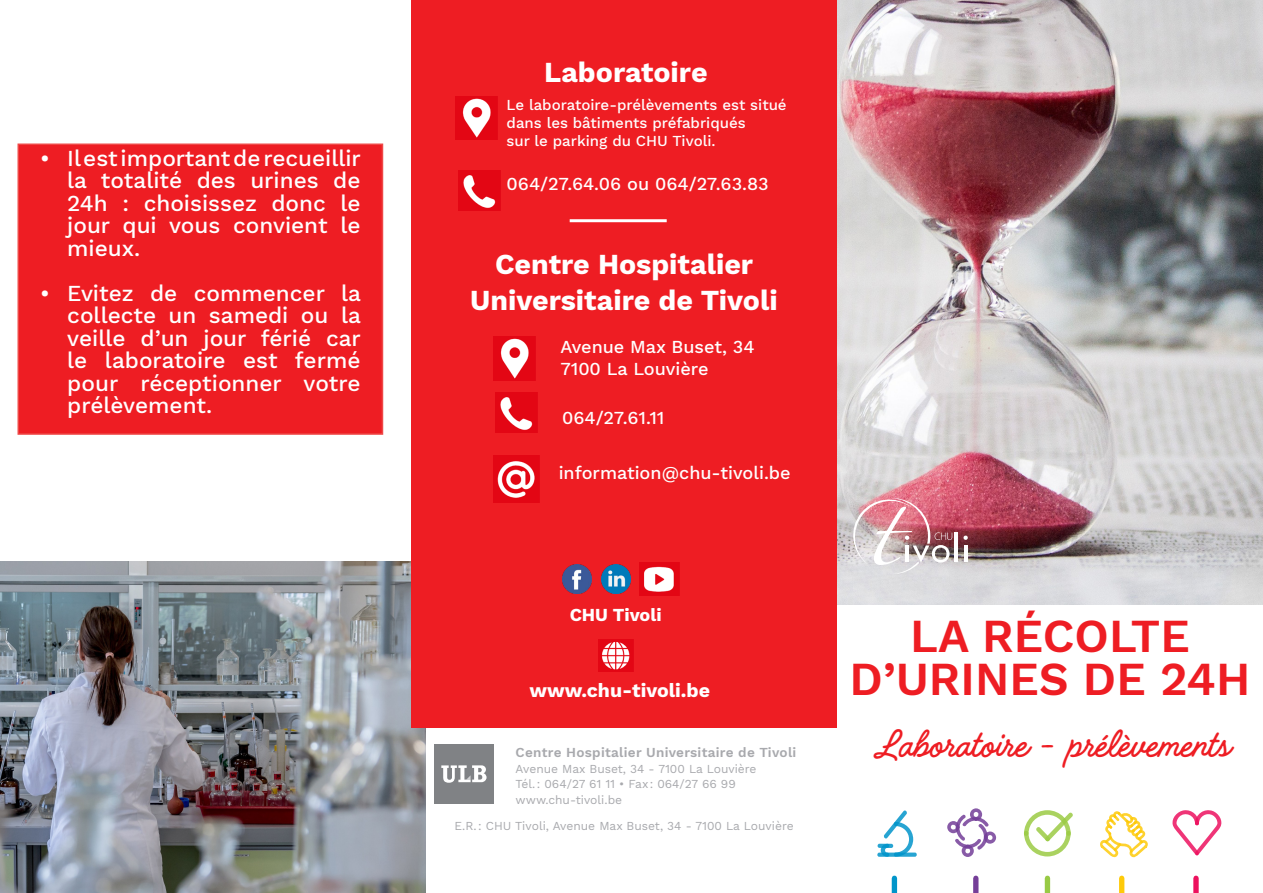
<style>
.page{position:relative;width:1263px;height:893px;background:#fff}
.page>*{position:absolute;margin:0;border:0;box-sizing:border-box;transform-origin:0 0}
.t1{font:600 46.5px/43.5px "Work Sans";color:#ee1d23;text-align:center}
.t2{font:45px "Handelson Three";color:#ee1d23}
.t3{font:700 28.5px/36px "Work Sans";color:#fff;text-align:center}
.t4{font:500 22.5px/22.5px "Work Sans";color:#fff;text-align:justify}
.t5{font:700 19.5px "Work Sans";color:#fff}
.t6{font:500 18px "Work Sans";color:#fff}
.t7{font:700 18px "Work Sans";color:#fff}
.t8{font:500 15px "Work Sans";color:#fff}
.t9{font:600 13.5px "Work Sans";letter-spacing:.02em;color:#a8a9ad}
.t10{font:12px "Work Sans";color:#a8a9ad}
</style>
<div class="page">
<img style="left:837px;top:0;width:426px;height:605px">
<img style="left:853px;top:498px;width:99px;height:76px">
<hr style="left:955px;top:533px;width:3px;height:29px;background:#fff">
<hr style="left:964px;top:545px;width:3px;height:17px;background:#fff">
<svg style="left:963px;top:536px;width:5px;height:4px"></svg>
<svg style="left:947px;top:808px;width:49px;height:49px"></svg>
<svg style="left:1024px;top:810px;width:49px;height:46px"></svg>
<svg style="left:1172px;top:810px;width:49px;height:45px"></svg>
<div style="left:1193px;top:878px;width:6px;height:15px;background:#ed115e"></div>
<div style="left:1119px;top:878px;width:5px;height:15px;background:#feca0a"></div>
<div style="left:1045px;top:878px;width:5px;height:15px;background:#98ca45"></div>
<div style="left:973px;top:878px;width:5px;height:15px;background:#753e98"></div>
<div style="left:892px;top:878px;width:5px;height:15px;background:#0095ca"></div>
<svg style="left:1100px;top:811px;width:48px;height:46px"></svg>
<svg style="left:877px;top:810px;width:40px;height:47px"></svg>
<img style="left:0;top:562px;width:425px;height:331px">
<div style="left:412px;top:0;width:425px;height:728px;background:#ee1d23"></div>
<img style="left:562px;top:564px;width:29px;height:30px">
<img style="left:639px;top:563px;width:41px;height:33px">
<img style="left:601px;top:564px;width:30px;height:30px">
<img style="left:599px;top:640px;width:34px;height:31px">
<img style="left:493px;top:337px;width:42px;height:43px">
<img style="left:495px;top:392px;width:42px;height:41px">
<img style="left:494px;top:455px;width:46px;height:47px">
<hr style="left:570px;top:219px;width:97px;height:3px;background:#fff">
<img style="left:458px;top:170px;width:42px;height:41px">
<img style="left:455px;top:96px;width:42px;height:44px">
<div style="left:435px;top:744px;width:59px;height:59px;background:#808285"></div>
<svg style="left:441px;top:765px;width:46px;height:18px"></svg>
<div style="left:18px;top:144px;width:364px;height:290px;background:#ee1d23"></div>
<div style="left:18px;top:144px;width:365px;height:291px;border:2px solid #ef4847"></div>
<p class="t4" style="left:67px;top:148px;width:295px;text-indent:-27px">• Il est important de recueillir la totalité des urines de 24h : choisissez donc le jour qui vous convient le mieux.</p>
<p class="t4" style="left:67px;top:283px;width:295px;text-indent:-27px">• Evitez de commencer la collecte un samedi ou la veille d’un jour férié car le laboratoire est fermé pour réceptionner votre prélèvement.</p>
<p class="t3" style="left:544px;top:56px;width:165px">Laboratoire</p>
<p class="t8" style="left:507px;top:96px;width:282px">Le laboratoire-prélèvements est situé</p>
<p class="t8" style="left:507px;top:114px;width:241px">dans les bâtiments préfabriqués</p>
<p class="t8" style="left:507px;top:132px;width:211px">sur le parking du CHU Tivoli.</p>
<p class="t6" style="left:507px;top:173px;width:263px">064/27.64.06 ou 064/27.63.83</p>
<p class="t3" style="left:470px;top:247px;width:309px">Centre Hospitalier<br>Universitaire de Tivoli</p>
<p class="t6" style="left:560px;top:337px;width:196px">Avenue Max Buset, 34</p>
<p class="t6" style="left:560px;top:358px;width:150px">7100 La Louvière</p>
<p class="t6" style="left:562px;top:407px;width:104px">064/27.61.11</p>
<p class="t6" style="left:559px;top:462px;width:234px">information@chu-tivoli.be</p>
<p class="t7" style="left:570px;top:605px;width:93px">CHU Tivoli</p>
<p class="t5" style="left:529px;top:679px;width:182px">www.chu-tivoli.be</p>
<p class="t9" style="left:516px;top:744px;width:282px">Centre Hospitalier Universitaire de Tivoli</p>
<p class="t10" style="left:516px;top:761px;width:242px">Avenue Max Buset, 34 - 7100 La Louvière</p>
<p class="t10" style="left:516px;top:777px;width:222px">Tél.: 064/27 61 11 • Fax: 064/27 66 99</p>
<p class="t10" style="left:516px;top:793px;width:108px">www.chu-tivoli.be</p>
<p class="t10" style="left:455px;top:819px;width:341px">E.R.: CHU Tivoli, Avenue Max Buset, 34 - 7100 La Louvière</p>
<p class="t1" style="left:849px;top:616px;width:402px">LA RÉCOLTE<br>D’URINES DE 24H</p>
<p class="t2" style="left:870px;top:720px;width:360px">Laboratoire - prélèvements</p>
</div>
